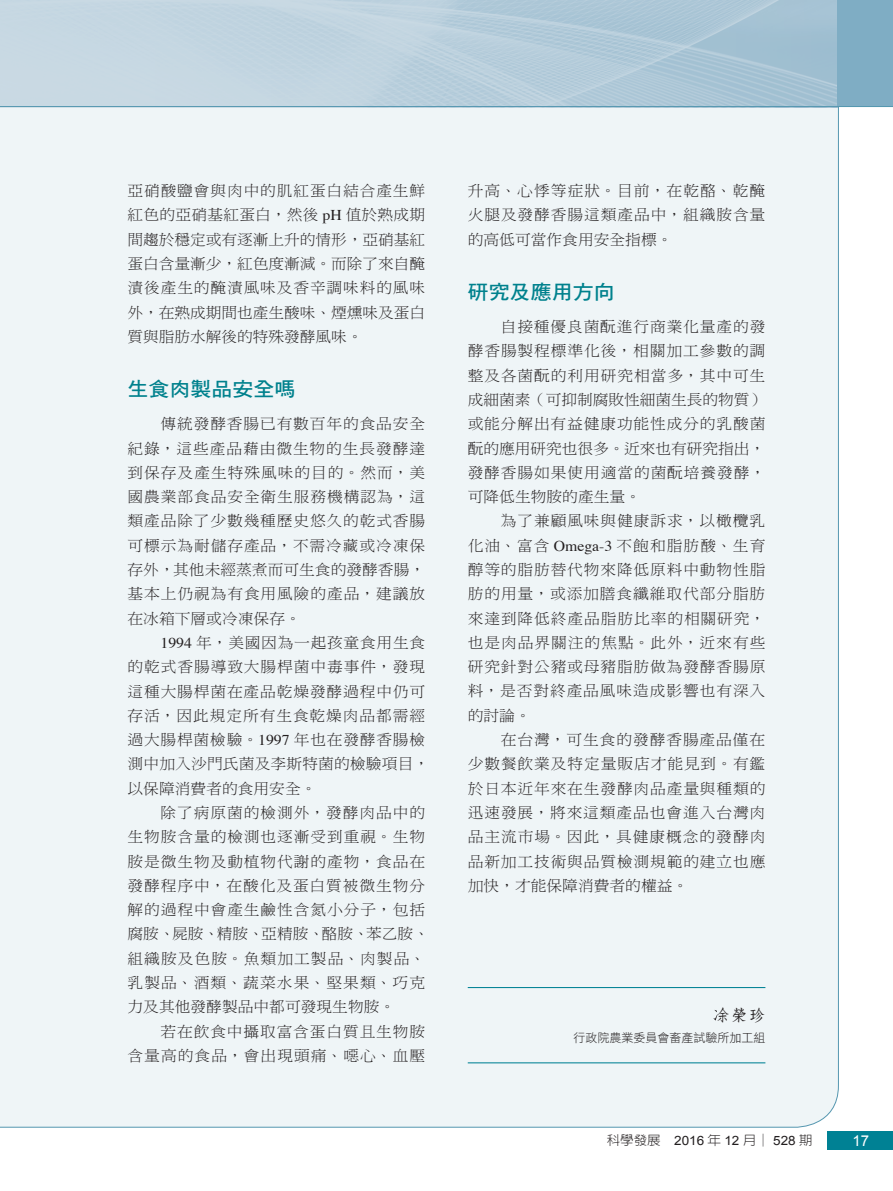
<style>
.page{position:relative;width:893px;height:1191px;background:#fff}
.page>*{position:absolute;margin:0;border:0;box-sizing:border-box;transform-origin:0 0}
.t1{font:19.95px "DF Hei Std W7";color:#00818d;scale:1.05 1}
.t2{font:16.5px "DF Fang Song W6 HKP BF";color:#231f20;scale:.8 1}
.t3{font:15px/24.3px "DF Ming Std W3";letter-spacing:.055em;color:#231f20;text-align:justify;scale:1.05 1}
.t4{font:15px "Arial";color:#fff}
.t5{font:12.9px "Arial";color:#231f20;scale:1.05 1}
.t6{font:12px "DF Hei Std W3";color:#231f20}
.s1{font-family:"Times"}
.s2{font-family:"AR Ming U30";font-weight:300}
.s3{font-family:"AR New Hei B5";font-weight:300}
</style>
<div class="page">
<div style="left:828px;top:1131px;width:65px;height:18px;background:#008194"></div>
<div style="left:0;top:107px;width:839px;height:1021px;background:#eff5f7"></div>
<div style="left:838px;top:0;width:55px;height:106px;background:#7fadc4"></div>
<hr style="left:0;top:106px;width:893px;height:1px;background:#5597b0">
<svg style="left:713px;top:1010px;width:4px;height:10px"></svg>
<hr style="left:468px;top:987px;width:297px;height:1px;background:#008194">
<hr style="left:468px;top:1062px;width:297px;height:1px;background:#008194">
<p class="t3" style="left:128px;top:178px;width:285px">亞硝酸鹽會與肉中的肌紅蛋白結合產生鮮紅色的亞硝基紅蛋白，然後 <span class="s1">pH</span> 值於熟成期間趨於穩定或有逐漸上升的情形，亞硝基紅蛋白含量漸少，紅色度漸減。而除了來自醃漬後產生的醃漬風味及香辛調味料的風味外，在熟成期間也產生酸味、煙燻味及蛋白質與脂肪水解後的特殊發酵風味。</p>
<h1 class="t1" style="left:128px;top:378px;width:161px">生食肉製品安全嗎</h1>
<p class="t3" style="left:128px;top:411px;width:285px;text-indent:33px">傳統發酵香腸已有數百年的食品安全紀錄，這些產品藉由微生物的生長發酵達到保存及產生特殊風味的目的。然而，美國農業部食品安全衛生服務機構認為，這類產品除了少數幾種歷史悠久的乾式香腸可標示為耐儲存產品，不需冷藏或冷凍保存外，其他未經蒸煮而可生食的發酵香腸，基本上仍視為有食用風險的產品，建議放在冰箱下層或冷凍保存。</p>
<p class="t3" style="left:128px;top:630px;width:289px;text-align:left;text-indent:33px"><span class="s1">1994</span> 年，美國因為一起孩童食用生食的乾式香腸導致大腸桿菌中毒事件，發現這種大腸桿菌在產品乾燥發酵過程中仍可存活，因此規定所有生食乾燥肉品都需經過大腸桿菌檢驗。<span class="s1">1997</span> 年也在發酵香腸檢測中加入沙門氏菌及李斯特菌的檢驗項目，以保障消費者的食用安全。</p>
<p class="t3" style="left:128px;top:800px;width:289px;text-align:left;text-indent:33px">除了病原菌的檢測外，發酵肉品中的生物胺含量的檢測也逐漸受到重視。生物胺是微生物及動植物代謝的產物，食品在發酵程序中，在酸化及蛋白質被微生物分解的過程中會產生鹼性含氮小分子，包括腐胺、屍胺、精胺、亞精胺、酪胺、苯乙胺、組織胺及色胺。魚類加工製品、肉製品、乳製品、酒類、蔬菜水果、堅果類、巧克力及其他發酵製品中都可發現生物胺。</p>
<p class="t3" style="left:128px;top:1018px;width:285px;text-align:right">若在飲食中攝取富含蛋白質且生物胺<br>含量高的食品，會出現頭痛、噁心、血壓</p>
<p class="t3" style="left:468px;top:178px;width:285px">升高、心悸等症狀。目前，在乾酪、乾醃火腿及發酵香腸這類產品中，組織胺含量的高低可當作食用安全指標。</p>
<h1 class="t1" style="left:468px;top:281px;width:141px">研究及應用方向</h1>
<p class="t3" style="left:468px;top:314px;width:285px;text-indent:33px">自接種優良菌<span class="s2">酛</span>進行商業化量產的發酵香腸製程標準化後，相關加工參數的調整及各菌<span class="s2">酛</span>的利用研究相當多，其中可生成細菌素（可抑制腐敗性細菌生長的物質）或能分解出有益健康功能性成分的乳酸菌<span class="s2">酛</span>的應用研究也很多。近來也有研究指出，發酵香腸如果使用適當的菌<span class="s2">酛</span>培養發酵，可降低生物胺的產生量。</p>
<p class="t3" style="left:468px;top:508px;width:285px;text-indent:33px">為了兼顧風味與健康訴求，以橄欖乳化油、富含 <span class="s1">Omega-3</span> 不飽和脂肪酸、生育醇等的脂肪替代物來降低原料中動物性脂肪的用量，或添加膳食纖維取代部分脂肪來達到降低終產品脂肪比率的相關研究，也是肉品界關注的焦點。此外，近來有些研究針對公豬或母豬脂肪做為發酵香腸原料，是否對終產品風味造成影響也有深入的討論。</p>
<p class="t3" style="left:468px;top:727px;width:285px;text-indent:33px">在台灣，可生食的發酵香腸產品僅在少數餐飲業及特定量販店才能見到。有鑑於日本近年來在生發酵肉品產量與種類的迅速發展，將來這類產品也會進入台灣肉品主流市場。因此，具健康概念的發酵肉品新加工技術與品質檢測規範的建立也應加快，才能保障消費者的權益。</p>
<p class="t2" style="left:716px;top:1006px;width:63px">余榮珍</p>
<p class="t6" style="left:573px;top:1031px;width:193px">行政院農業委員會畜產試驗所加工組</p>
<p class="t5" style="left:607px;top:1133px;width:198px"><span class="s3">科學發展</span> 2016 <span class="s3">年</span> 12 <span class="s3">月│</span> 528 <span class="s3">期</span></p>
<p class="t4" style="left:852px;top:1132px;width:18px">17</p>
</div>
